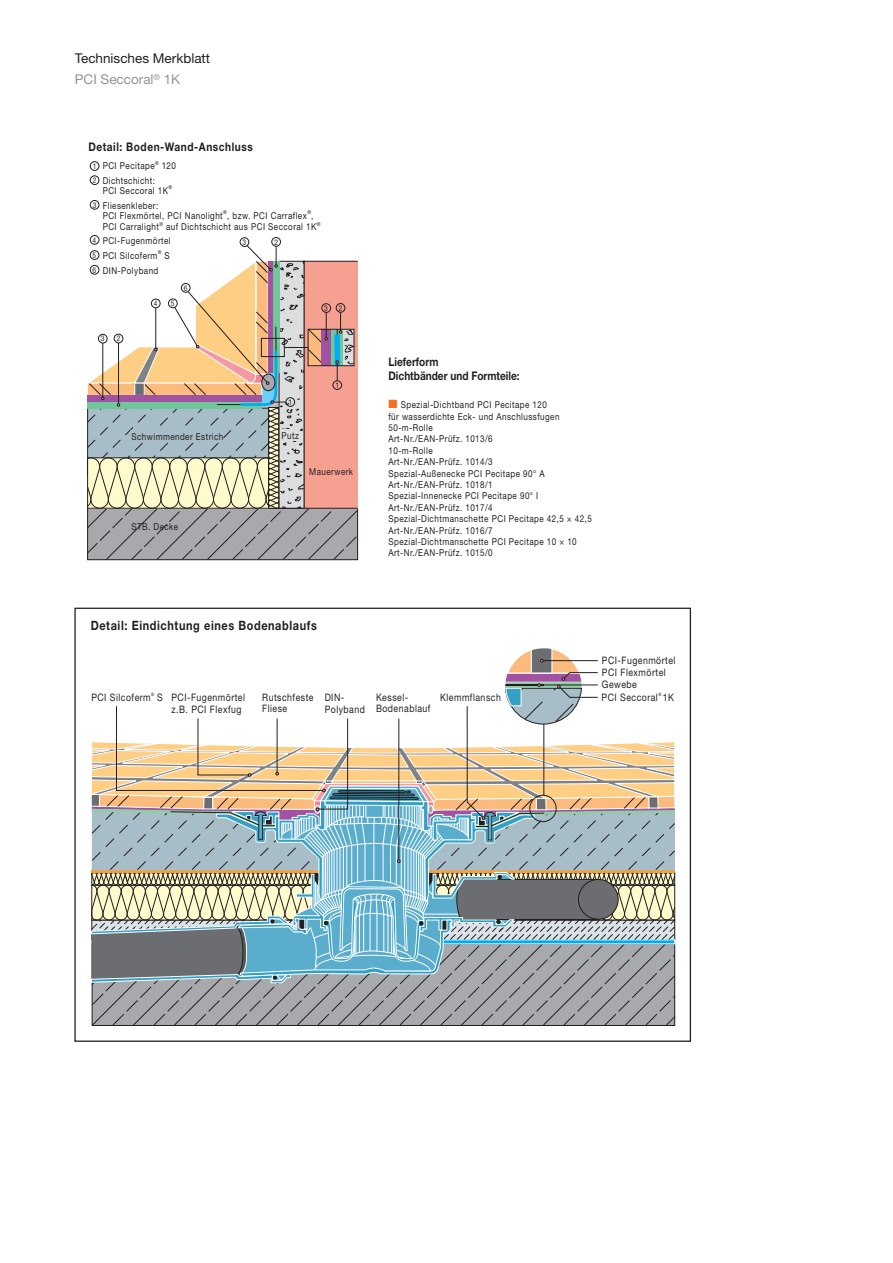
<style>
.page{position:relative;width:893px;height:1263px;background:#fff}
.page>*{position:absolute;margin:0;border:0;box-sizing:border-box;transform-origin:0 0}
.t1{font:13.5px/21.3px "Helvetica Neue LT Pro";color:#231f20}
.t2{font:700 12.9px "Helvetica Neue";letter-spacing:.055em;color:#231f20;scale:.85 1}
.t3{font:700 11.85px/14.2px "Helvetica Neue";color:#231f20;scale:.85 1}
.t4{font:700 11.85px "Helvetica Neue";letter-spacing:.055em;color:#231f20;scale:.85 1}
.t5{font:10.35px/11.6px "Helvetica Neue";letter-spacing:.055em;color:#231f20;scale:.85 1}
.t6{font:9.45px/11.4px "Helvetica Neue";letter-spacing:.055em;color:#231f20;scale:.85 1}
.t7{font:7.8px "Helvetica Neue";color:#231f20;scale:.85 1}
.t8{font:5.4px "Helvetica Neue";color:#231f20;scale:.85 1}
.t9{font:4.5px "Helvetica Neue";color:#231f20;scale:.85 1}
.s1{color:#939598}
.s2{color:#f36e21}
</style>
<div class="page">
<div style="left:90px;top:235px;width:9px;height:9px;border:1px solid #231f20;border-radius:50%"></div>
<div style="left:90px;top:200px;width:9px;height:9px;border:1px solid #231f20;border-radius:50%"></div>
<div style="left:240px;top:237px;width:9px;height:10px;border:1px solid #231f20;border-radius:50%"></div>
<div style="left:90px;top:176px;width:9px;height:9px;border:1px solid #231f20;border-radius:50%"></div>
<div style="left:271px;top:237px;width:10px;height:9px;border:1px solid #231f20;border-radius:50%"></div>
<div style="left:90px;top:161px;width:9px;height:10px;border:1px solid #231f20;border-radius:50%"></div>
<svg style="left:87px;top:245px;width:271px;height:315px"></svg>
<svg style="left:91px;top:608px;width:584px;height:1px"></svg>
<svg style="left:91px;top:648px;width:585px;height:377px"></svg>
<h1 class="t1" style="left:75px;top:49px;width:137px">Technisches Merkblatt<br><span class="s1">PCI Seccoral</span><sup>®</sup> <span class="s1">1K</span></h1>
<p class="t4" style="left:88px;top:143px;width:195px">Detail: Boden-Wand-Anschluss</p>
<p class="t6" style="left:103px;top:161px;width:63px">PCI Pecitape</p>
<p class="t8" style="left:155px;top:161px;width:6px">®</p>
<p class="t6" style="left:162px;top:161px;width:18px">120</p>
<p class="t6" style="left:103px;top:177px;width:78px;line-height:10.1px">Dichtschicht:<br>PCI Seccoral 1K</p>
<p class="t8" style="left:169px;top:185px;width:6px">®</p>
<p class="t6" style="left:103px;top:201px;width:143px;line-height:10.1px">Fliesenkleber:<br>PCI Flexmörtel, PCI Nanolight</p>
<p class="t8" style="left:223px;top:210px;width:6px">®</p>
<p class="t6" style="left:227px;top:211px;width:95px">, bzw. PCI Carraflex</p>
<p class="t8" style="left:307px;top:210px;width:6px">®</p>
<p class="t7" style="left:93px;top:163px;width:6px">1</p>
<p class="t7" style="left:93px;top:177px;width:6px">2</p>
<p class="t7" style="left:93px;top:202px;width:6px">3</p>
<p class="t6" style="left:311px;top:211px;width:4px">,</p>
<p class="t6" style="left:103px;top:222px;width:68px">PCI Carralight</p>
<p class="t8" style="left:159px;top:222px;width:6px">®</p>
<p class="t6" style="left:166px;top:222px;width:179px">auf Dichtschicht aus PCI Seccoral 1K</p>
<p class="t8" style="left:317px;top:222px;width:6px">®</p>
<p class="t6" style="left:103px;top:233px;width:81px;line-height:15.3px">PCI-Fugenmörtel<br>PCI Silcoferm</p>
<p class="t7" style="left:93px;top:237px;width:6px">4</p>
<p class="t7" style="left:274px;top:239px;width:6px">2</p>
<p class="t7" style="left:243px;top:239px;width:6px">3</p>
<p class="t8" style="left:158px;top:250px;width:6px">®</p>
<p class="t6" style="left:165px;top:251px;width:8px">S</p>
<p class="t7" style="left:93px;top:252px;width:6px">5</p>
<p class="t6" style="left:103px;top:265px;width:67px">DIN-Polyband</p>
<p class="t7" style="left:93px;top:267px;width:6px">6</p>
<p class="t7" style="left:101px;top:336px;width:6px">3</p>
<p class="t7" style="left:117px;top:336px;width:6px">2</p>
<p class="t7" style="left:154px;top:301px;width:6px">4</p>
<p class="t7" style="left:171px;top:301px;width:6px">5</p>
<p class="t7" style="left:184px;top:285px;width:6px">6</p>
<p class="t7" style="left:324px;top:305px;width:6px">3</p>
<p class="t7" style="left:339px;top:305px;width:6px">2</p>
<p class="t7" style="left:288px;top:399px;width:6px">1</p>
<p class="t6" style="left:131px;top:431px;width:110px">Schwimmender Estrich</p>
<p class="t6" style="left:281px;top:431px;width:22px">Putz</p>
<p class="t7" style="left:335px;top:382px;width:6px">1</p>
<p class="t6" style="left:309px;top:467px;width:53px">Mauerwerk</p>
<p class="t6" style="left:131px;top:522px;width:57px">STB. Decke</p>
<p class="t3" style="left:388px;top:355px;width:156px">Lieferform<br>Dichtbänder und Formteile:</p>
<p class="t6" style="left:388px;top:400px;width:241px"><span class="s2">■</span> Spezial-Dichtband PCI Pecitape 120<br>für wasserdichte Eck- und Anschlussfugen<br>50-m-Rolle<br>Art-Nr./EAN-Prüfz. 1013/6<br>10-m-Rolle<br>Art-Nr./EAN-Prüfz. 1014/3<br>Spezial-Außenecke PCI Pecitape 90° A<br>Art-Nr./EAN-Prüfz. 1018/1<br>Spezial-Innenecke PCI Pecitape 90° I<br>Art-Nr./EAN-Prüfz. 1017/4<br>Spezial-Dichtmanschette PCI Pecitape 42,5 × 42,5<br>Art-Nr./EAN-Prüfz. 1016/7<br>Spezial-Dichtmanschette PCI Pecitape 10 × 10<br>Art-Nr./EAN-Prüfz. 1015/0</p>
<h2 class="t2" style="left:91px;top:621px;width:268px">Detail: Eindichtung eines Bodenablaufs</h2>
<p class="t5" style="left:91px;top:692px;width:71px">PCI Silcoferm</p>
<p class="t9" style="left:151px;top:693px;width:5px">®</p>
<p class="t5" style="left:157px;top:692px;width:8px">S</p>
<p class="t5" style="left:325px;top:692px;width:49px;line-height:12.3px">DIN-<br>Polyband</p>
<p class="t5" style="left:171px;top:692px;width:88px;line-height:12.3px">PCI-Fugenmörtel z.B. PCI Flexfug</p>
<p class="t5" style="left:262px;top:692px;width:62px">Rutschfeste<br>Fliese</p>
<p class="t5" style="left:376px;top:692px;width:66px">Kessel-<br>Bodenablauf</p>
<p class="t5" style="left:440px;top:692px;width:73px">Klemmflansch</p>
<p class="t5" style="left:602px;top:655px;width:88px">PCI-Fugenmörtel</p>
<p class="t5" style="left:602px;top:668px;width:77px">PCI Flexmörtel<br>Gewebe</p>
<p class="t5" style="left:602px;top:692px;width:68px">PCI Seccoral</p>
<p class="t9" style="left:658px;top:693px;width:5px">®</p>
<p class="t5" style="left:663px;top:692px;width:15px">1K</p>
</div>
